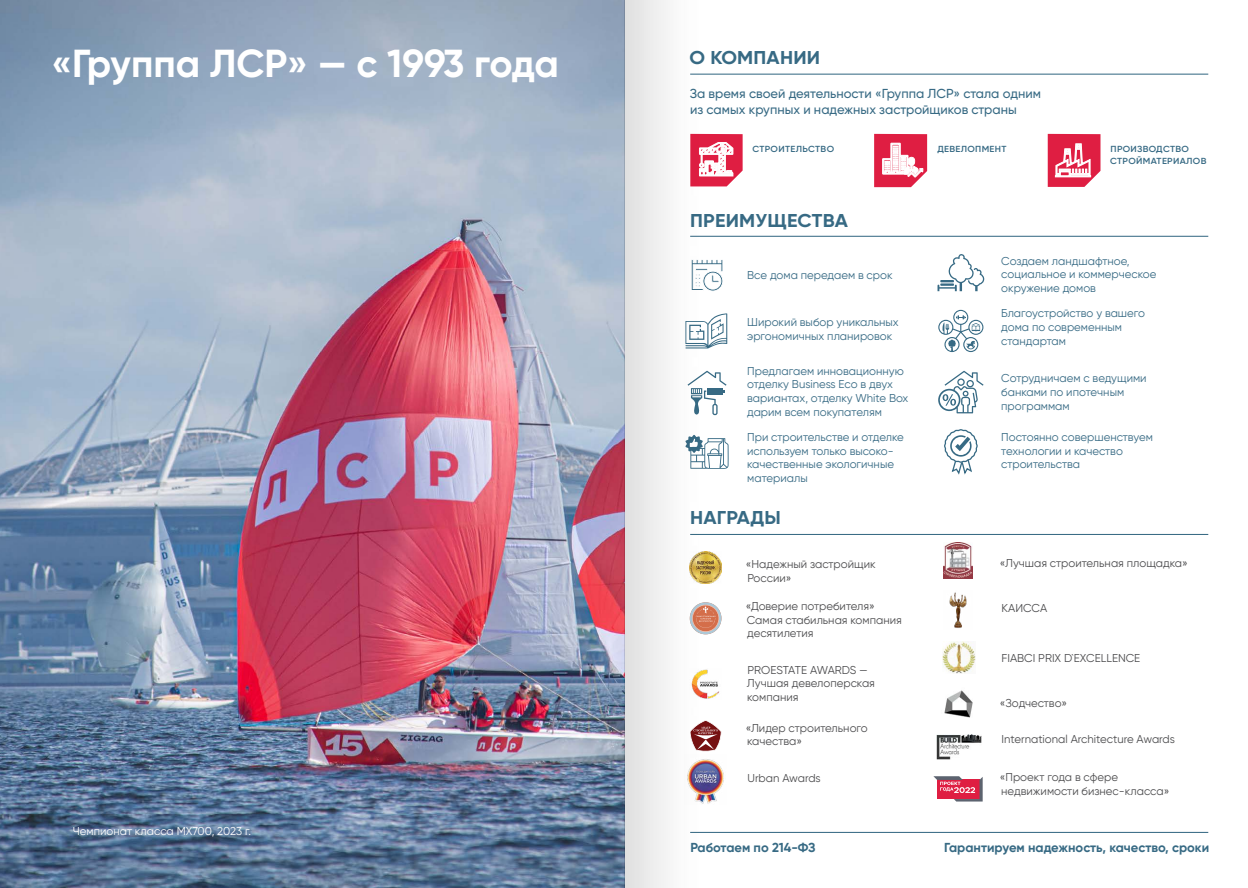
<style>
.page{position:relative;width:1248px;height:888px;background:#fff}
.page>*{position:absolute;margin:0;border:0;box-sizing:border-box;transform-origin:0 0}
.t1{font:700 39px "Gilroy";letter-spacing:-.01em;color:#fff}
.t2{font:700 18.5px "Gilroy";letter-spacing:.01em;color:#376a84;scale:1.06 1}
.t3{font:500 13px/15.6px "Gilroy";color:#376a84}
.t4{font:700 13px "Gilroy";color:#376a84}
.t5{font:11.4px/13.7px "Gilroy";color:#376a84}
.t6{font:11.4px/13.7px "Gilroy";color:#4d4d4f}
.t7{font:11.4px "Gilroy";color:#fff}
.t8{font:600 8.8px/11.2px "Gilroy";letter-spacing:.035em;color:#376a84;scale:1.06 1}
</style>
<div class="page">
<img style="left:0;top:0;width:723px;height:887px">
<hr style="left:690px;top:533px;width:518px;height:2px;background:#376a84">
<hr style="left:690px;top:236px;width:518px;height:1px;background:#376a84">
<hr style="left:690px;top:831px;width:518px;height:1px;background:#376a84">
<hr style="left:690px;top:74px;width:518px;height:1px;background:#376a84">
<img style="left:689px;top:551px;width:32px;height:32px">
<img style="left:689px;top:667px;width:32px;height:32px">
<svg style="left:689px;top:719px;width:32px;height:32px"></svg>
<svg style="left:689px;top:602px;width:32px;height:32px"></svg>
<svg style="left:692px;top:604px;width:27px;height:27px"></svg>
<img style="left:685px;top:754px;width:39px;height:50px">
<img style="left:943px;top:542px;width:29px;height:36px">
<img style="left:942px;top:641px;width:33px;height:32px">
<img style="left:949px;top:592px;width:18px;height:36px">
<img style="left:936px;top:734px;width:45px;height:25px">
<img style="left:944px;top:690px;width:29px;height:28px">
<svg style="left:690px;top:259px;width:33px;height:32px"></svg>
<svg style="left:685px;top:313px;width:42px;height:35px"></svg>
<svg style="left:937px;top:254px;width:47px;height:37px"></svg>
<svg style="left:938px;top:310px;width:45px;height:42px"></svg>
<svg style="left:938px;top:370px;width:45px;height:43px"></svg>
<svg style="left:685px;top:434px;width:43px;height:34px"></svg>
<svg style="left:687px;top:370px;width:39px;height:45px"></svg>
<svg style="left:690px;top:134px;width:52px;height:52px"></svg>
<svg style="left:874px;top:134px;width:53px;height:53px"></svg>
<svg style="left:1047px;top:134px;width:53px;height:53px"></svg>
<svg style="left:944px;top:429px;width:34px;height:46px"></svg>
<svg style="left:933px;top:776px;width:49px;height:25px"></svg>
<h1 class="t1" style="left:51px;top:39px;width:509px">«Группа ЛСР» — с 1993 года</h1>
<p class="t7" style="left:73px;top:823px;width:180px">Чемпионат класса MX700, 2023 г.</p>
<h2 class="t2" style="left:689px;top:46px;width:125px">О КОМПАНИИ</h2>
<p class="t3" style="left:689px;top:86px;width:353px">За время своей деятельности «Группа ЛСР» стала одним из самых крупных и надежных застройщиков страны</p>
<p class="t8" style="left:752px;top:144px;width:79px">СТРОИТЕЛЬСТВО</p>
<p class="t8" style="left:1110px;top:144px;width:92px">ПРОИЗВОДСТВО<br>СТРОЙМАТЕРИАЛОВ</p>
<p class="t8" style="left:937px;top:144px;width:67px">ДЕВЕЛОПМЕНТ</p>
<h2 class="t2" style="left:690px;top:208px;width:150px">ПРЕИМУЩЕСТВА</h2>
<p class="t5" style="left:747px;top:268px;width:147px">Все дома передаем в срок</p>
<p class="t5" style="left:747px;top:315px;width:153px">Широкий выбор уникальных эргономичных планировок</p>
<p class="t5" style="left:747px;top:363px;width:163px">Предлагаем инновационную отделку Business Eco в двух вариантах, отделку White Box дарим всем покупателям</p>
<p class="t5" style="left:747px;top:430px;width:158px">При строительстве и отделке используем только высоко&shy;качественные экологичные материалы</p>
<h2 class="t2" style="left:690px;top:506px;width:87px">НАГРАДЫ</h2>
<p class="t6" style="left:745px;top:557px;width:131px">«Надежный застройщик<br>России»</p>
<p class="t6" style="left:745px;top:598px;width:157px">«Доверие потребителя»<br>Самая стабильная компания десятилетия</p>
<p class="t6" style="left:747px;top:662px;width:129px">PROESTATE AWARDS —<br>Лучшая девелоперская компания</p>
<p class="t6" style="left:745px;top:720px;width:123px">«Лидер строительного качества»</p>
<p class="t6" style="left:747px;top:770px;width:75px">Urban Awards</p>
<p class="t5" style="left:1001px;top:253px;width:157px">Создаем ландшафтное, социальное и коммерческое окружение домов</p>
<p class="t5" style="left:1001px;top:306px;width:145px">Благоустройство у вашего дома по современным стандартам</p>
<p class="t5" style="left:1001px;top:371px;width:147px">Сотрудничаем с ведущими банками по ипотечным программам</p>
<p class="t5" style="left:1001px;top:430px;width:153px">Постоянно совершенствуем технологии и качество строительства</p>
<p class="t6" style="left:999px;top:555px;width:189px">«Лучшая строительная площадка»</p>
<p class="t6" style="left:1001px;top:600px;width:47px">КАИССА</p>
<p class="t6" style="left:1001px;top:651px;width:140px">FIABCI PRIX D`EXCELLENCE</p>
<p class="t6" style="left:999px;top:695px;width:69px">«Зодчество»</p>
<p class="t6" style="left:1001px;top:732px;width:175px">International Architecture Awards</p>
<p class="t6" style="left:999px;top:770px;width:171px">«Проект года в сфере недвижимости бизнес-класса»</p>
<p class="t4" style="left:690px;top:838px;width:127px">Работаем по 214-ФЗ</p>
<p class="t4" style="left:944px;top:838px;width:266px">Гарантируем надежность, качество, сроки</p>
</div>
